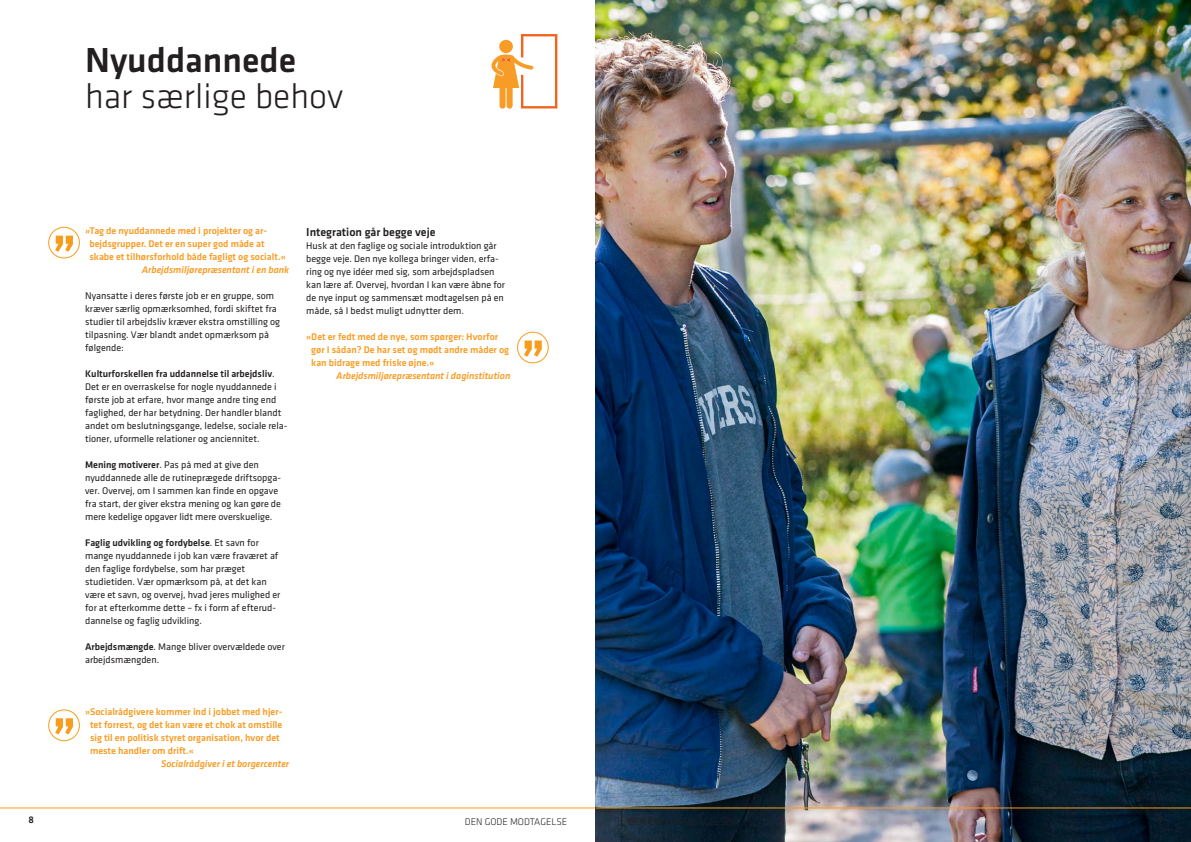
<style>
.page{position:relative;width:1191px;height:842px;background:#fff}
.page>*{position:absolute;margin:0;border:0;box-sizing:border-box;transform-origin:0 0}
.Overskrift_linje_2_l{font:300 36px "Klavika";color:#231f20}
.Overskrift_linje_2_l-2{font:500 36px "Klavika";color:#231f20}
.Mellemrubrik{font:500 12px "Klavika";color:#231f20}
.BRØD{font:10px/13px "Klavika";color:#231f20}
.BRØD-2{font:500 10px/13px "Klavika";color:#f89c24}
.BRØD-3{font:italic 500 10px "Klavika";color:#f89c24}
.t1{font:300 10px "Klavika";color:#231f20}
.t2{font:500 10px "Klavika";color:#231f20}
.s1{font-weight:500}
</style>
<div class="page">
<hr style="left:0;top:807px;width:595px;height:1px;background:#f89c1c">
<img style="left:595px;top:0;width:596px;height:842px">
<hr style="left:595px;top:807px;width:596px;height:1px;background:#f89c1c">
<div style="left:48px;top:709px;width:32px;height:32px;border:1px solid #f89c1c;border-radius:50%"></div>
<svg style="left:55px;top:718px;width:18px;height:16px"></svg>
<div style="left:517px;top:332px;width:32px;height:31px;border:1px solid #f89c1c;border-radius:50%"></div>
<svg style="left:524px;top:340px;width:18px;height:17px"></svg>
<div style="left:48px;top:227px;width:32px;height:31px;border:1px solid #f89c1c;border-radius:50%"></div>
<svg style="left:55px;top:236px;width:18px;height:16px"></svg>
<svg style="left:491px;top:34px;width:66px;height:75px"></svg>
<p class="Overskrift_linje_2_l-2" style="left:85px;top:41px;width:212px">Nyuddannede</p>
<p class="Overskrift_linje_2_l" style="left:85px;top:75px;width:260px">har særlige behov</p>
<p class="BRØD-2" style="left:89px;top:225px;width:198px;text-indent:-4px">»Tag de nyuddannede med i projekter og ar&shy;bejdsgrupper. Det er en super god måde at skabe et tilhørsforhold både fagligt og socialt.«</p>
<p class="BRØD-3" style="left:142px;top:263px;width:149px">Arbejdsmiljørepræsentant i en bank</p>
<p class="BRØD" style="left:85px;top:290px;width:196px">Nyansatte i deres første job er en gruppe, som kræver særlig opmærksomhed, fordi skiftet fra studier til arbejdsliv kræver ekstra omstilling og tilpasning. Vær blandt andet opmærksom på følgende:</p>
<p class="BRØD" style="left:85px;top:368px;width:204px"><span class="s1">Kulturforskellen fra uddannelse til arbejdsliv</span>.<br>Det er en overraskelse for nogle nyuddannede i første job at erfare, hvor mange andre ting end faglighed, der har betydning. Der handler blandt andet om beslutningsgange, ledelse, sociale rela&shy;tioner, uformelle relationer og anciennitet.</p>
<p class="BRØD" style="left:85px;top:459px;width:197px"><span class="s1">Mening motiverer</span>. Pas på med at give den nyuddannede alle de rutineprægede driftsopga&shy;ver. Overvej, om I sammen kan finde en opgave fra start, der giver ekstra mening og kan gøre de mere kedelige opgaver lidt mere overskuelige.</p>
<p class="BRØD" style="left:85px;top:537px;width:197px"><span class="s1">Faglig udvikling og fordybelse</span>. Et savn for mange nyuddannede i job kan være fraværet af den faglige fordybelse, som har præget studietiden. Vær opmærksom på, at det kan være et savn, og overvej, hvad jeres mulighed er for at efterkomme dette – fx i form af efterud&shy;dannelse og faglig udvikling.</p>
<p class="BRØD" style="left:85px;top:641px;width:201px"><span class="s1">Arbejdsmængde</span>. Mange bliver overvæld ede over arbejdsmængden.</p>
<p class="BRØD-2" style="left:90px;top:706px;width:194px;text-indent:-5px">»Socialrådgivere kommer ind i jobbet med hjer&shy;tet forrest, og det kan være et chok at omstille sig til en politisk styret organisation, hvor det meste handler om drift.«</p>
<p class="BRØD-3" style="left:161px;top:757px;width:130px">Socialrådgiver i et borgercenter</p>
<p class="Mellemrubrik" style="left:306px;top:225px;width:131px">Integration går begge veje</p>
<p class="BRØD" style="left:306px;top:239px;width:200px">Husk at den faglige og sociale introduktion går begge veje. Den nye kollega bringer viden, erfa&shy;ring og nye idéer med sig, som arbejdspladsen kan lære af. Overvej, hvordan I kan være åbne for de nye input og sammensæt modtagelsen på en måde, så I bedst muligt udnytter dem.</p>
<p class="BRØD-2" style="left:311px;top:330px;width:199px;text-indent:-5px">»Det er fedt med de nye, som spørger: Hvorfor gør I sådan? De har set og mødt andre måder og kan bidrage med friske øjne.«</p>
<p class="BRØD-3" style="left:336px;top:369px;width:176px">Arbejdsmiljørepræsentant i daginstitution</p>
<p class="t2" style="left:28px;top:815px;width:7px">8</p>
<p class="t1" style="left:465px;top:816px;width:104px">DEN GODE MODTAGELSE</p>
<p class="t2" style="left:1157px;top:815px;width:7px">9</p>
</div>
